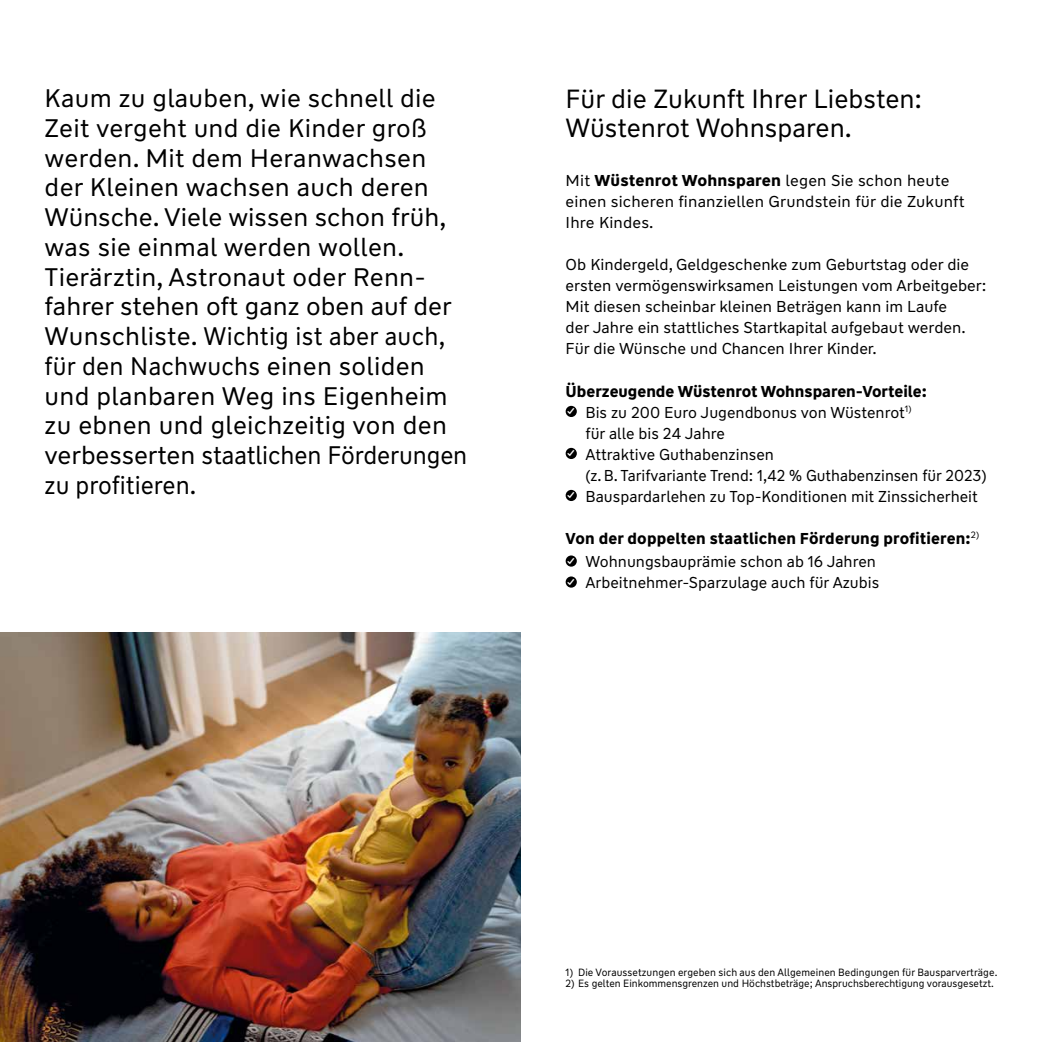
<style>
.page{position:relative;width:1042px;height:1042px;background:#fff}
.page>*{position:absolute;margin:0;border:0;box-sizing:border-box;transform-origin:0 0}
.t1{font:26.25px/28.9px "WW Type";color:#000}
.t2{font:25.38px/29.8px "WW Type";letter-spacing:.01em;color:#000}
.t3{font:15.75px/21px "WW Type";color:#000}
.t4{font:700 15.75px "WW Type";color:#000}
.t5{font:10.5px "WW Type";color:#000}
.s1{font-weight:700}
</style>
<div class="page">
<img style="left:0;top:632px;width:521px;height:410px">
<div style="left:566px;top:406px;width:11px;height:11px;background:#000;border-radius:50%"></div>
<div style="left:566px;top:448px;width:11px;height:11px;background:#000;border-radius:50%"></div>
<div style="left:566px;top:490px;width:11px;height:11px;background:#000;border-radius:50%"></div>
<div style="left:566px;top:555px;width:11px;height:12px;background:#000;border-radius:50%"></div>
<div style="left:566px;top:576px;width:11px;height:12px;background:#000;border-radius:50%"></div>
<p class="t2" style="left:45px;top:84px;width:424px">Kaum zu glauben, wie schnell die<br>Zeit vergeht und die Kinder groß werden. Mit dem Heranwachsen der Kleinen wachsen auch deren<br>Wünsche. Viele wissen schon früh, was sie einmal werden wollen.<br>Tierärztin, Astronaut oder Renn&shy;fahrer stehen oft ganz oben auf der<br>Wunschliste. Wichtig ist aber auch, für den Nachwuchs einen soliden und planbaren Weg ins Eigenheim zu ebnen und gleichzeitig von den verbesserten staatlichen Förderungen zu profitieren.</p>
<h1 class="t1" style="left:566px;top:84px;width:358px">Für die Zukunft Ihrer Liebsten:<br>Wüstenrot Wohnsparen.</h1>
<p class="t3" style="left:566px;top:171px;width:400px">Mit <span class="s1">Wüstenrot Wohnsparen</span> legen Sie schon heute einen sicheren finanziellen Grundstein für die Zukunft<br>Ihre Kindes.</p>
<p class="t3" style="left:566px;top:255px;width:422px">Ob Kindergeld, Geldgeschenke zum Geburtstag oder die ersten vermögenswirksamen Leistungen vom Arbeitgeber:<br>Mit diesen scheinbar kleinen Beträgen kann im Laufe<br>der Jahre ein stattliches Startkapital aufgebaut werden.<br>Für die Wünsche und Chancen Ihrer Kinder.</p>
<p class="t4" style="left:566px;top:381px;width:363px">Überzeugende Wüstenrot Wohnsparen-Vorteile:</p>
<p class="t3" style="left:585px;top:402px;width:327px;text-indent:-18px"><sup>✓</sup> Bis zu 200 Euro Jugendbonus von Wüstenrot<sup>1) </sup>für alle bis 24 Jahre</p>
<p class="t3" style="left:585px;top:444px;width:403px;text-indent:-18px"><sup>✓</sup> Attraktive Guthabenzinsen<br>(z. B. Tarifvariante Trend: 1,42 % Guthabenzinsen für 2023)</p>
<p class="t3" style="left:567px;top:486px;width:412px"><sup>✓</sup> Bauspardarlehen zu Top-Konditionen mit Zinssicherheit</p>
<p class="t4" style="left:566px;top:528px;width:415px">Von der doppelten staatlichen Förderung profitieren:<sup>2)</sup></p>
<p class="t3" style="left:567px;top:551px;width:310px"><sup>✓</sup> Wohnungsbauprämie schon ab 16 Jahren</p>
<p class="t3" style="left:567px;top:572px;width:313px"><sup>✓</sup> Arbeitnehmer-Sparzulage auch für Azubis</p>
<p class="t5" style="left:566px;top:965px;width:433px">1) Die Voraussetzungen ergeben sich aus den Allgemeinen Bedingungen für Bausparverträge.</p>
<p class="t5" style="left:566px;top:977px;width:429px">2) Es gelten Einkommensgrenzen und Höchstbeträge; Anspruchsberechtigung vorausgesetzt.</p>
</div>
